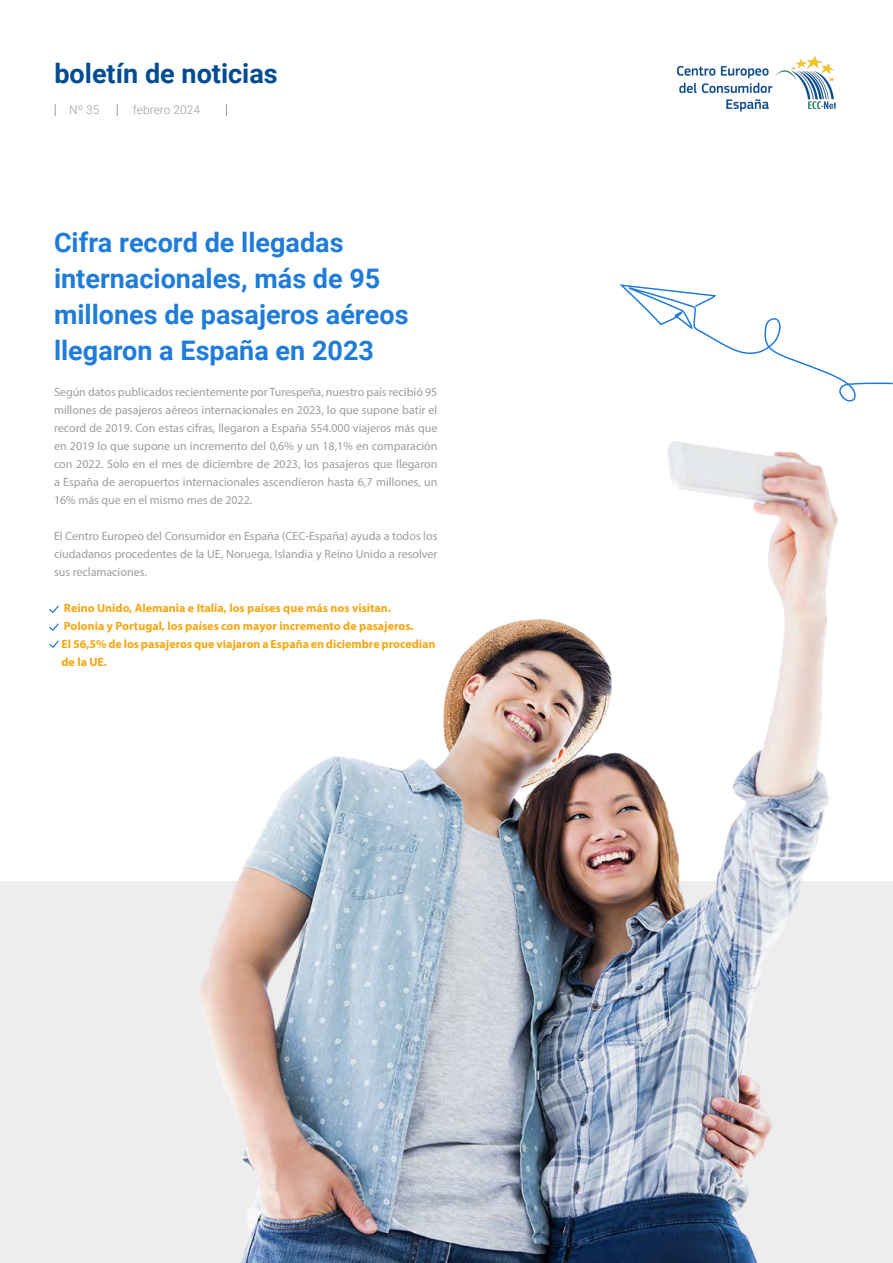
<style>
.page{position:relative;width:893px;height:1263px;background:#fff}
.page>*{position:absolute;margin:0;border:0;box-sizing:border-box;transform-origin:0 0}
.t1{font:700 27px/36px "Roboto";color:#207cd9}
.t2{font:700 27px "Roboto";color:#004c91}
.t3{font:12px/18px "Myriad Pro";color:#9d9d9d;text-align:justify}
.t4{font:700 12px/18px "Myriad Pro";color:#f7a711}
.t5{font:300 12px "Roboto";color:#9d9d9d}
</style>
<div class="page">
<svg style="left:55px;top:104px;width:1px;height:12px"></svg>
<svg style="left:117px;top:104px;width:1px;height:12px"></svg>
<svg style="left:226px;top:104px;width:1px;height:12px"></svg>
<img style="left:676px;top:56px;width:159px;height:56px">
<div style="left:0;top:881px;width:893px;height:382px;background:#ededed"></div>
<img style="left:200px;top:441px;width:638px;height:822px">
<svg style="left:619px;top:284px;width:274px;height:118px"></svg>
<svg style="left:49px;top:606px;width:10px;height:7px"></svg>
<svg style="left:49px;top:640px;width:10px;height:8px"></svg>
<svg style="left:49px;top:623px;width:10px;height:8px"></svg>
<h1 class="t2" style="left:54px;top:54px;width:225px">boletín de noticias</h1>
<p class="t5" style="left:69px;top:102px;width:32px">Nº 35</p>
<p class="t5" style="left:133px;top:102px;width:69px">febrero 2024</p>
<h1 class="t1" style="left:54px;top:223px;width:356px">Cifra record de llegadas internacionales, más de 95 millones de pasajeros aéreos llegaron a España en 2023</h1>
<p class="t3" style="left:54px;top:383px;width:385px">Según datos publicados recientemente por Turespeña, nuestro país recibió 95 millones de pasajeros aéreos internacionales en 2023, lo que supone batir el record de 2019. Con estas cifras, llegaron a España 554.000 viajeros más que en 2019 lo que supone un incremento del 0,6% y un 18,1% en comparación con 2022. Solo en el mes de diciembre de 2023, los pasajeros que llegaron a España de aeropuertos internacionales ascendieron hasta 6,7 millones, un 16% más que en el mismo mes de 2022.</p>
<p class="t3" style="left:54px;top:527px;width:385px">El Centro Europeo del Consumidor en España (CEC-España) ayuda a todos los ciudadanos procedentes de la UE, Noruega, Islandia y Reino Unido a resolver sus reclamaciones.</p>
<p class="t4" style="left:62px;top:599px;width:376px">Reino Unido, Alemania e Italia, los países que más nos visitan.<br>Polonia y Portugal, los países con mayor incremento de pasajeros.<br>El 56,5% de los pasajeros que viajaron a España en diciembre procedían de la UE.</p>
</div>
